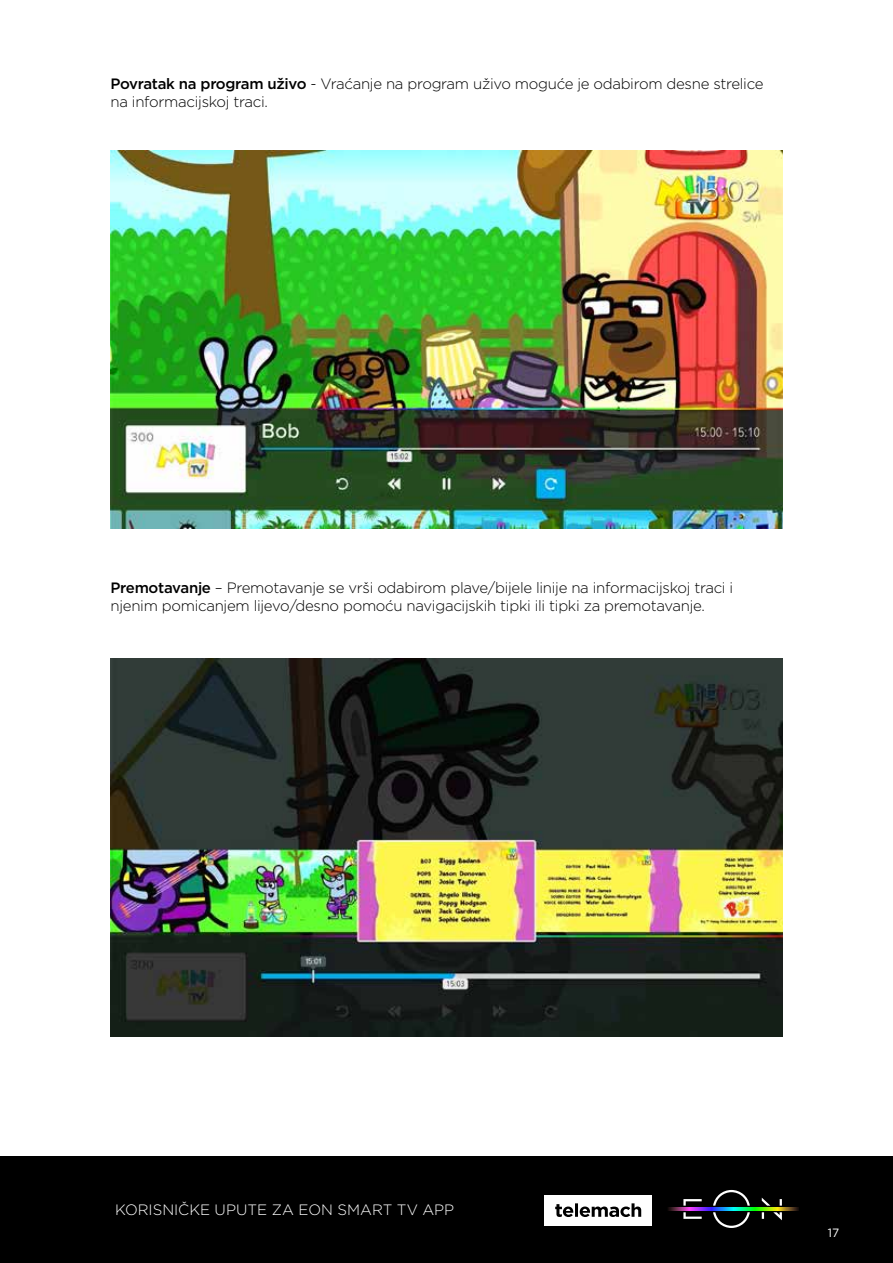
<style>
.page{position:relative;width:893px;height:1263px;background:#fff}
.page>*{position:absolute;margin:0;border:0;box-sizing:border-box;transform-origin:0 0}
.t1{font:300 15px/18px "Gotham";letter-spacing:-.02em;color:#000}
.t2{font:300 15px "Gotham";color:#fff}
.t3{font:12px "Gotham";color:#fff}
.s1{font-weight:500}
</style>
<div class="page">
<div style="left:0;top:1157px;width:893px;height:106px;background:#000"></div>
<svg style="left:683px;top:1190px;width:99px;height:38px"></svg>
<svg style="left:668px;top:1207px;width:131px;height:3px"></svg>
<div style="left:544px;top:1195px;width:108px;height:31px;background:#fff"></div>
<svg style="left:555px;top:1203px;width:86px;height:14px"></svg>
<img style="left:111px;top:151px;width:671px;height:377px">
<img style="left:111px;top:659px;width:671px;height:378px">
<p class="t1" style="left:111px;top:74px;width:654px"><span class="s1">Povratak na program uživo</span> - Vraćanje na program uživo moguće je odabirom desne strelice na informacijskoj traci.</p>
<p class="t1" style="left:111px;top:578px;width:624px"><span class="s1">Premotavanje</span> – Premotavanje se vrši odabirom plave/bijele linije na informacijskoj traci i njenim pomicanjem lijevo/desno pomoću navigacijskih tipki ili tipki za premotavanje.</p>
<p class="t2" style="left:115px;top:1201px;width:341px">KORISNIČKE UPUTE ZA EON SMART TV APP</p>
<p class="t3" style="left:828px;top:1225px;width:13px">17</p>
</div>
